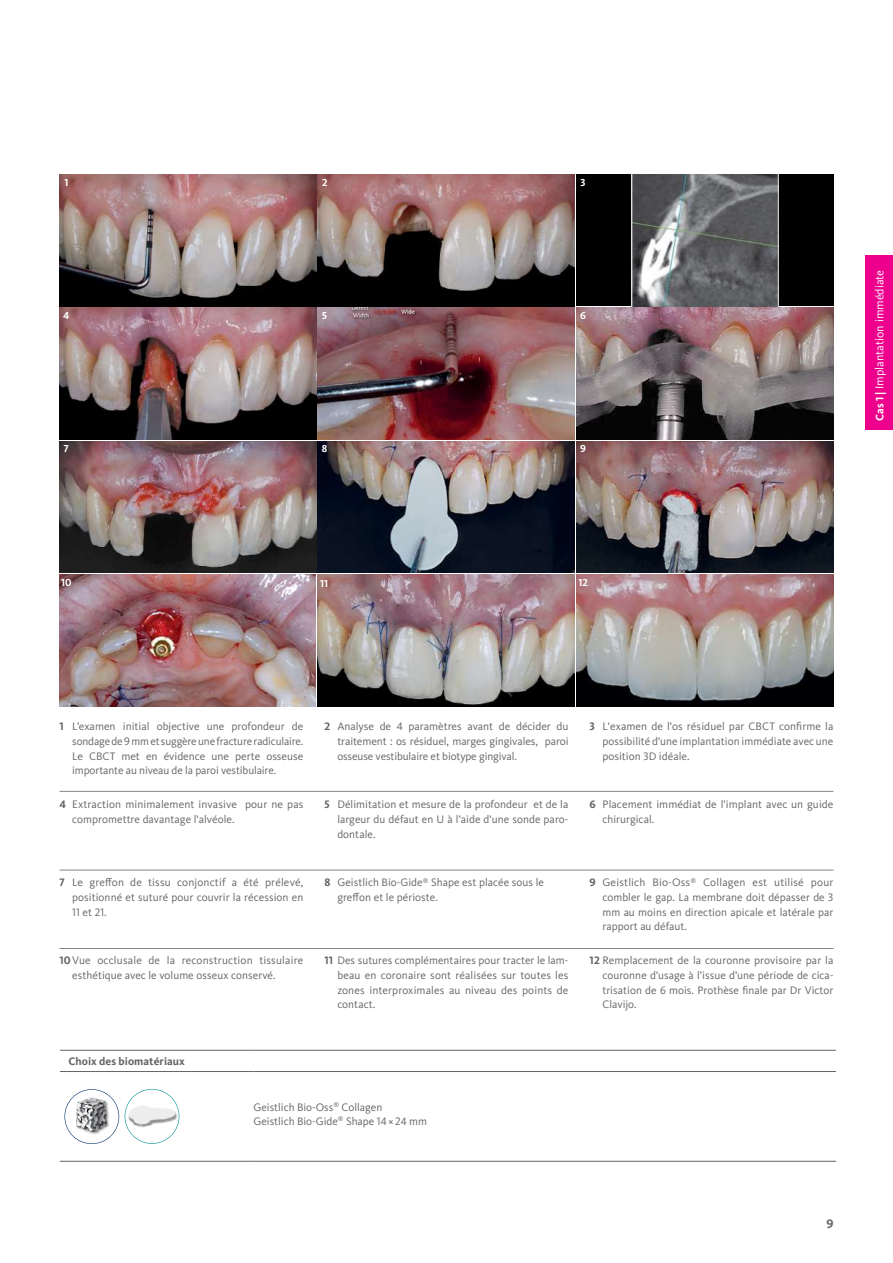
<style>
.page{position:relative;width:893px;height:1263px;background:#fff}
.page>*{position:absolute;margin:0;border:0;box-sizing:border-box;transform-origin:0 0}
.t1{font:700 12.75px "Kievit Pro";color:#636466}
.t2{font:12px "Kievit OT";color:#fff}
.t3{font:11.25px/14.7px "Kievit Pro";letter-spacing:.005em;color:#636466;text-align:justify}
.t4{font:700 11.25px "Kievit Pro";letter-spacing:.005em;color:#636466}
.t5{font:700 10.5px "Kievit Pro";color:#fff}
.s1{font-family:"Kievit Pro";font-weight:700;font-size:11.25px}
.s2{font-weight:700}
</style>
<div class="page">
<hr style="left:60px;top:791px;width:773px;height:1px;background:#636466">
<hr style="left:60px;top:870px;width:773px;height:1px;background:#636466">
<hr style="left:60px;top:948px;width:773px;height:1px;background:#636466">
<img style="left:318px;top:174px;width:257px;height:132px">
<img style="left:318px;top:308px;width:515px;height:265px">
<img style="left:318px;top:575px;width:515px;height:131px">
<img style="left:59px;top:174px;width:257px;height:132px">
<img style="left:59px;top:308px;width:257px;height:265px">
<img style="left:59px;top:575px;width:257px;height:131px">
<div style="left:576px;top:174px;width:257px;height:132px;background:#000"></div>
<img style="left:632px;top:174px;width:146px;height:132px">
<hr style="left:60px;top:1161px;width:193px;height:1px;background:#636466">
<hr style="left:253px;top:1161px;width:583px;height:1px;background:#636466">
<hr style="left:60px;top:1050px;width:193px;height:1px;background:#636466">
<hr style="left:253px;top:1050px;width:583px;height:1px;background:#636466">
<hr style="left:60px;top:1071px;width:193px;height:1px;background:#636466">
<hr style="left:253px;top:1071px;width:583px;height:1px;background:#636466">
<svg style="left:65px;top:1089px;width:54px;height:55px"></svg>
<svg style="left:125px;top:1089px;width:54px;height:55px"></svg>
<div style="left:866px;top:255px;width:27px;height:174px;background:#ec008c"></div>
<p class="t5" style="left:64px;top:176px;width:6px">1</p>
<p class="t5" style="left:322px;top:176px;width:7px">2</p>
<p class="t5" style="left:580px;top:176px;width:7px">3</p>
<p class="t5" style="left:63px;top:309px;width:8px">4</p>
<p class="t5" style="left:322px;top:309px;width:6px">5</p>
<p class="t5" style="left:580px;top:309px;width:7px">6</p>
<p class="t5" style="left:64px;top:442px;width:7px">7</p>
<p class="t5" style="left:322px;top:442px;width:7px">8</p>
<p class="t5" style="left:580px;top:442px;width:7px">9</p>
<p class="t5" style="left:61px;top:576px;width:12px">10</p>
<p class="t5" style="left:320px;top:577px;width:10px">11</p>
<p class="t5" style="left:578px;top:576px;width:11px">12</p>
<p class="t2" style="left:872px;top:421px;width:153px;rotate:-90deg"><span class="s1">Cas 1 |</span> Implantation immédiate</p>
<p class="t3" style="left:72px;top:719px;width:233px;text-indent:-13px"><span class="s2">1</span> L’examen initial objective une profondeur de sondage de 9 mm et suggère une fracture radiculaire.<br>Le CBCT met en évidence une perte osseuse importante au niveau de la paroi vestibulaire.</p>
<p class="t3" style="left:337px;top:719px;width:233px;text-indent:-13px"><span class="s2">2</span> Analyse de 4 paramètres avant de décider du traitement : os résiduel, marges gingivales, paroi osseuse vestibulaire et biotype gingival.</p>
<p class="t3" style="left:602px;top:719px;width:233px;text-indent:-13px"><span class="s2">3</span> L'examen de l'os résiduel par CBCT confirme la possibilité d'une implantation immédiate avec une position 3D idéale.</p>
<p class="t3" style="left:72px;top:797px;width:233px;text-indent:-13px"><span class="s2">4</span> Extraction minimalement invasive pour ne pas compromettre davantage l'alvéole.</p>
<p class="t3" style="left:337px;top:797px;width:233px;text-indent:-13px"><span class="s2">5</span> Délimitation et mesure de la profondeur et de la largeur du défaut en U à l'aide d'une sonde paro&shy;dontale.</p>
<p class="t3" style="left:602px;top:797px;width:233px;text-indent:-13px"><span class="s2">6</span> Placement immédiat de l'implant avec un guide chirurgical.</p>
<p class="t3" style="left:72px;top:875px;width:233px;text-indent:-13px"><span class="s2">7</span> Le greffon de tissu conjonctif a été prélevé, positionné et suturé pour couvrir la récession en 11 et 21.</p>
<p class="t3" style="left:337px;top:875px;width:208px;text-indent:-13px"><span class="s2">8</span> Geistlich Bio-Gide<sup>®</sup> Shape est placée sous le greffon et le périoste.</p>
<p class="t3" style="left:602px;top:875px;width:233px;text-indent:-13px"><span class="s2">9</span> Geistlich Bio-Oss<sup>®</sup> Collagen est utilisé pour combler le gap. La membrane doit dépasser de 3 mm au moins en direction apicale et latérale par rapport au défaut.</p>
<p class="t3" style="left:72px;top:953px;width:233px;text-indent:-13px"><span class="s2">10</span>Vue occlusale de la reconstruction tissulaire esthétique avec le volume osseux conservé.</p>
<p class="t3" style="left:337px;top:953px;width:233px;text-indent:-13px"><span class="s2">11</span> Des sutures complémentaires pour tracter le lam&shy;beau en coronaire sont réalisées sur toutes les zones interproximales au niveau des points de contact.</p>
<p class="t3" style="left:602px;top:953px;width:233px;text-indent:-13px"><span class="s2">12</span> Remplacement de la couronne provisoire par la couronne d'usage à l’issue d’une période de cica&shy;trisation de 6 mois. Prothèse finale par Dr Victor Clavijo.</p>
<p class="t4" style="left:68px;top:1054px;width:118px">Choix des biomatériaux</p>
<p class="t3" style="left:253px;top:1099px;width:175px">Geistlich Bio-Oss<sup>®</sup> Collagen<br>Geistlich Bio-Gide<sup>®</sup> Shape 14×24 mm</p>
<p class="t1" style="left:826px;top:1215px;width:9px">9</p>
</div>
